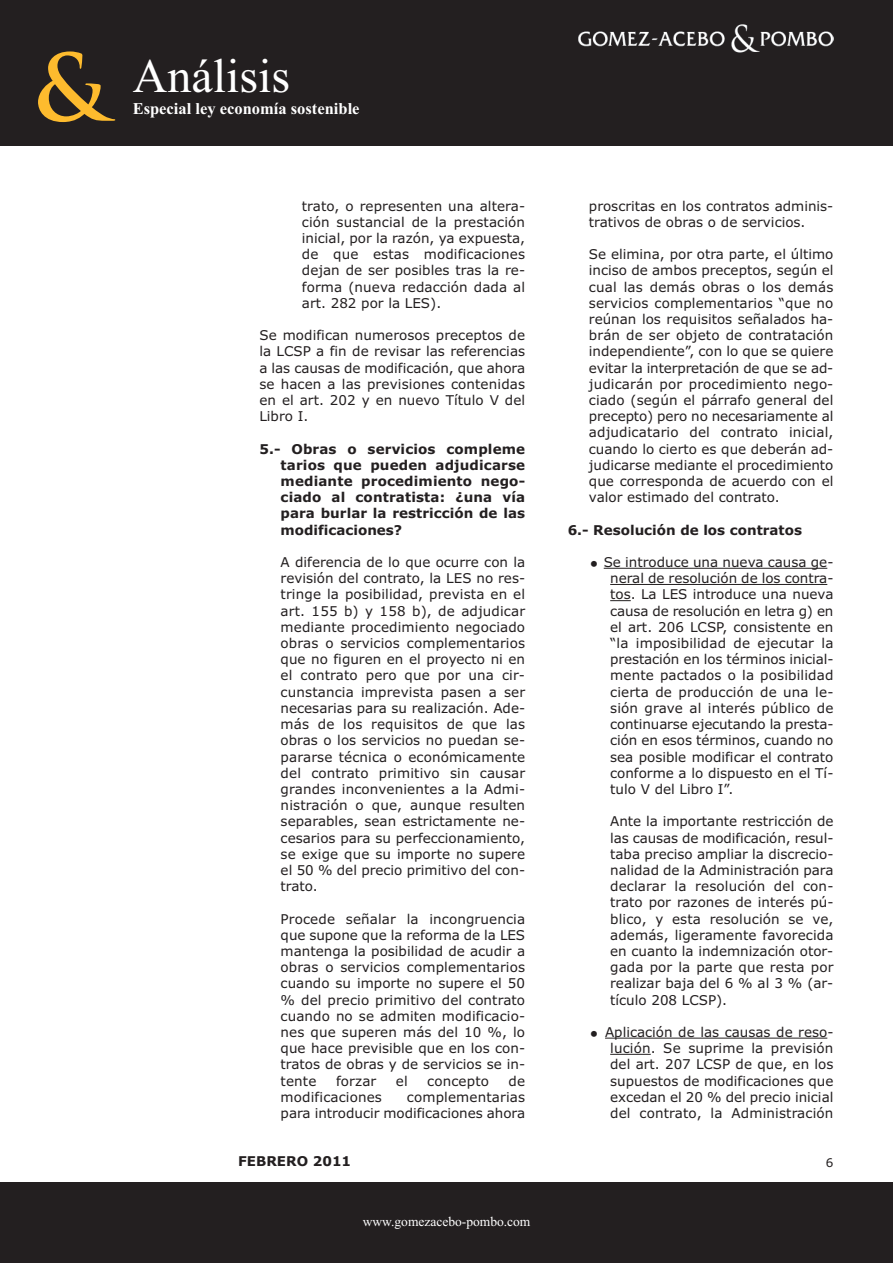
<style>
.page{position:relative;width:893px;height:1263px;background:#fff}
.page>*{position:absolute;margin:0;border:0;box-sizing:border-box;transform-origin:0 0}
.t1{font:700 90px "Trajan Pro";color:#fdbb2e}
.t2{font:48px "Times New Roman";color:#fff}
.t3{font:700 16.5px "Times New Roman";color:#fff}
.t4{font:13.5px/16.2px "Verdana";color:#231f20;text-align:justify}
.t5{font:700 13.5px/16.2px "Verdana";color:#231f20;text-align:justify}
.t6{font:13.5px "Times New Roman";color:#fff}
.t7{font:12px "Verdana";color:#231f20}
</style>
<div class="page">
<div style="left:0;top:0;width:893px;height:146px;background:#231f20"></div>
<img style="left:578px;top:24px;width:255px;height:29px">
<hr style="left:604px;top:568px;width:223px;height:1px;background:#231f20">
<hr style="left:610px;top:584px;width:217px;height:1px;background:#231f20">
<svg style="left:610px;top:600px;width:21px;height:1px"></svg>
<hr style="left:605px;top:1038px;width:222px;height:1px;background:#231f20">
<hr style="left:610px;top:1054px;width:41px;height:1px;background:#231f20">
<div style="left:0;top:1183px;width:893px;height:80px;background:#231f20"></div>
<h1 class="t1" style="left:33px;top:53px;width:76px">&amp;</h1>
<h2 class="t2" style="left:133px;top:47px;width:159px">Análisis</h2>
<p class="t3" style="left:133px;top:99px;width:228px">Especial ley economía sostenible</p>
<p class="t4" style="left:302px;top:198px;width:225px">trato, o representen una altera&shy;ción sustancial de la prestación inicial, por la razón, ya expuesta, de que estas modificaciones dejan de ser posibles tras la re&shy;forma (nueva redacción dada al art. 282 por la LES).</p>
<p class="t4" style="left:259px;top:327px;width:267px">Se modifican numerosos preceptos de la LCSP a fin de revisar las referencias a las causas de modificación, que ahora se hacen a las previsiones contenidas en el art. 202 y en nuevo Título V del Libro I.</p>
<p class="t5" style="left:281px;top:441px;width:246px;text-indent:-21px">5.- Obras o servicios compleme tarios que pueden adjudicarse mediante procedimiento nego&shy;ciado al contratista: ¿una vía para burlar la restricción de las modificaciones?</p>
<p class="t4" style="left:281px;top:554px;width:246px">A diferencia de lo que ocurre con la revisión del contrato, la LES no res&shy;tringe la posibilidad, prevista en el art. 155 b) y 158 b), de adjudicar mediante procedimiento negociado obras o servicios complementarios que no figuren en el proyecto ni en el contrato pero que por una cir&shy;cunstancia imprevista pasen a ser necesarias para su realización. Ade&shy;más de los requisitos de que las obras o los servicios no puedan se&shy;pararse técnica o económicamente del contrato primitivo sin causar grandes inconvenientes a la Admi&shy;nistración o que, aunque resulten separables, sean estrictamente ne&shy;cesarios para su perfeccionamiento, se exige que su importe no supere el 50 % del precio primitivo del con&shy;trato.</p>
<p class="t4" style="left:281px;top:911px;width:246px">Procede señalar la incongruencia que supone que la reforma de la LES mantenga la posibilidad de acudir a obras o servicios complementarios cuando su importe no supere el 50 % del precio primitivo del contrato cuando no se admiten modificacio&shy;nes que superen más del 10 %, lo que hace previsible que en los con&shy;tratos de obras y de servicios se in&shy;tente</p>
<p class="t4" style="left:336px;top:1073px;width:42px">forzar</p>
<p class="t4" style="left:396px;top:1073px;width:13px">el</p>
<p class="t4" style="left:427px;top:1073px;width:63px">concepto</p>
<p class="t4" style="left:509px;top:1073px;width:18px">de</p>
<p class="t4" style="left:281px;top:1089px;width:103px">modificaciones</p>
<p class="t4" style="left:281px;top:1089px;width:246px;text-align:right">complementarias<br>para introducir modificaciones ahora</p>
<p class="t4" style="left:589px;top:198px;width:246px">proscritas en los contratos adminis&shy;trativos de obras o de servicios.</p>
<p class="t4" style="left:589px;top:246px;width:246px">Se elimina, por otra parte, el último inciso de ambos preceptos, según el cual las demás obras o los demás servicios complementarios “que no reúnan los requisitos señalados ha&shy;brán de ser objeto de contratación independiente”, con lo que se quiere evitar la interpretación de que se ad&shy;judicarán por procedimiento nego&shy;ciado (según el párrafo general del precepto) pero no necesariamente al adjudicatario del contrato inicial, cuando lo cierto es que deberán ad&shy;judicarse mediante el procedimiento que corresponda de acuerdo con el valor estimado del contrato.</p>
<p class="t5" style="left:568px;top:522px;width:236px">6.- Resolución de los contratos</p>
<p class="t4" style="left:610px;top:554px;width:225px;text-indent:-6px">Se introduce una nueva causa ge&shy;neral de resolución de los contra&shy;tos. La LES introduce una nueva causa de resolución en letra g) en el art. 206 LCSP, consistente en “la imposibilidad de ejecutar la prestación en los términos inicial&shy;mente pactados o la posibilidad cierta de producción de una le&shy;sión grave al interés público de continuarse ejecutando la presta&shy;ción en esos términos, cuando no sea posible modificar el contrato conforme a lo dispuesto en el Tí&shy;tulo V del Libro I”.</p>
<p class="t4" style="left:610px;top:813px;width:225px">Ante la importante restricción de las causas de modificación, resul&shy;taba preciso ampliar la discrecio&shy;nalidad de la Administración para declarar la resolución del con&shy;trato por razones de interés pú&shy;blico, y esta resolución se ve, además, ligeramente favorecida en cuanto la indemnización otor&shy;gada por la parte que resta por realizar baja del 6 % al 3 % (ar&shy;tículo 208 LCSP).</p>
<p class="t4" style="left:605px;top:1024px;width:230px;text-align:center">Aplicación de las causas de reso&shy;lución. Se suprime la previsión del art. 207 LCSP de que, en los supuestos de modificaciones que excedan el 20 % del precio inicial del contrato, la Administración</p>
<p class="t5" style="left:238px;top:1154px;width:115px">FEBRERO 2011</p>
<p class="t7" style="left:826px;top:1155px;width:9px">6</p>
<p class="t6" style="left:363px;top:1213px;width:169px">www.gomezacebo-pombo.com</p>
</div>
